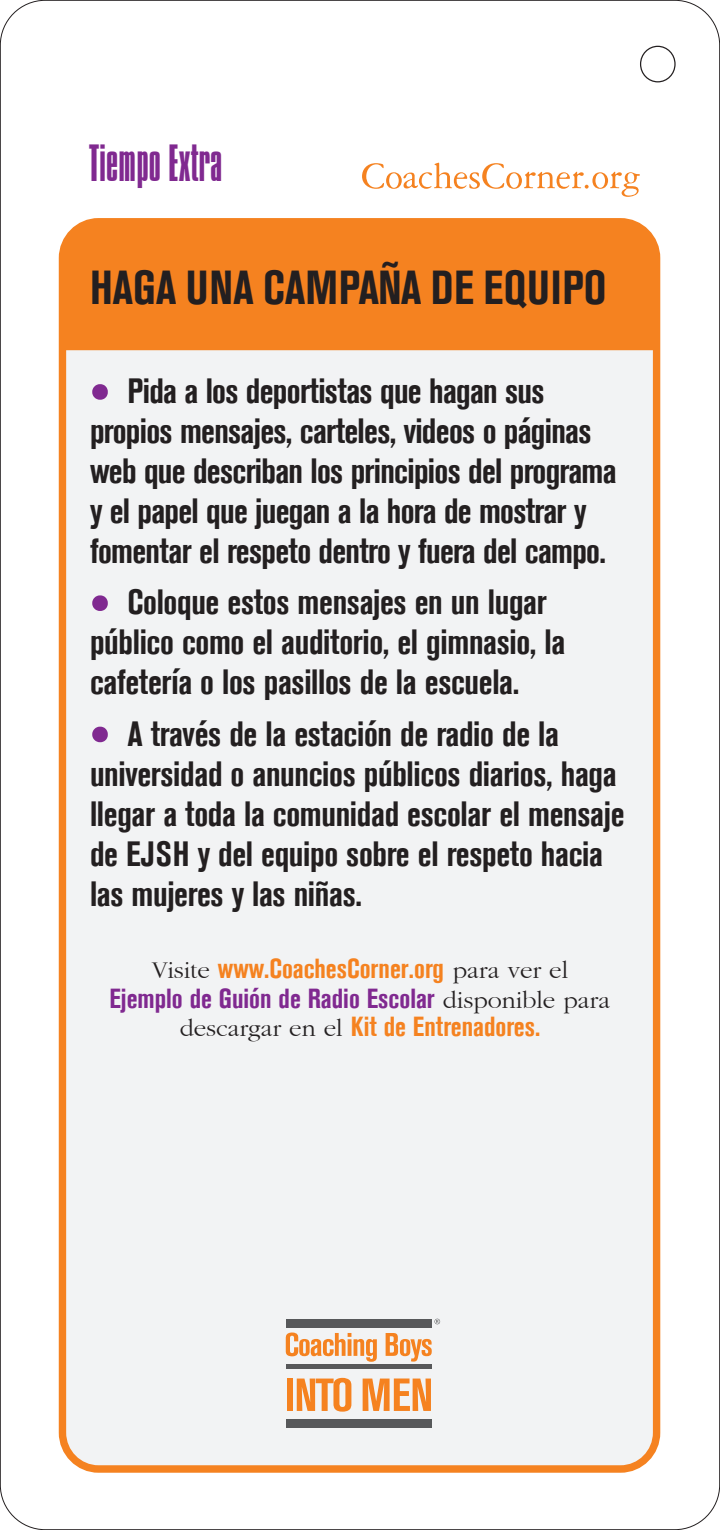
<style>
.page{position:relative;width:720px;height:1530px;background:#fff}
.page>*{position:absolute;margin:0;border:0;box-sizing:border-box;transform-origin:0 0}
.t1{font:700 condensed 47.5px "Akzidenz Grotesk BE";letter-spacing:-.005em;color:#231f20}
.t2{font:300 45px "Compacta BT";color:#802990}
.t3{font:700 condensed 35px/40px "Akzidenz Grotesk BE";letter-spacing:-.01em;color:#231f20}
.t4{font:700 condensed 27.5px "Akzidenz Grotesk BE";color:#f58220}
.t5{font:300 25px/30px "ITC Garamond";color:#231f20;text-align:center}
.s1{font-size:60px;color:#802990}
.s2{font-family:"Akzidenz Grotesk BE";font-weight:700;font-stretch:condensed;font-size:27.5px;color:#f58220}
.s3{font-family:"Akzidenz Grotesk BE";font-weight:700;font-stretch:condensed;font-size:27.5px;color:#802990}
.s4{font-family:"ITC Garamond";font-weight:300;font-stretch:normal;font-size:25px;color:#231f20}
</style>
<div class="page">
<div style="left:62px;top:222px;width:595px;height:1247px;background:#f2f3f4;border-radius:36px"></div>
<div style="left:59px;top:218px;width:601px;height:1255px;border:7px solid #f58220;border-radius:36px"></div>
<div style="left:62px;top:222px;width:595px;height:128px;background:#f58220"></div>
<svg style="left:362px;top:163px;width:278px;height:34px"></svg>
<svg style="left:286px;top:1333px;width:91px;height:29px"></svg>
<svg style="left:386px;top:1333px;width:46px;height:29px"></svg>
<div style="left:287px;top:1379px;width:6px;height:32px;background:#f58220"></div>
<svg style="left:297px;top:1378px;width:54px;height:34px"></svg>
<svg style="left:363px;top:1379px;width:68px;height:32px"></svg>
<hr style="left:286px;top:1365px;width:145px;height:4px;background:#57585a">
<div style="left:286px;top:1420px;width:145px;height:8px;background:#57585a"></div>
<div style="left:286px;top:1319px;width:145px;height:8px;background:#57585a"></div>
<svg style="left:435px;top:1319px;width:5px;height:5px"></svg>
<div style="left:640px;top:46px;width:36px;height:36px;border:1px solid #231f20;border-radius:50%"></div>
<p class="t2" style="left:89px;top:137px;width:135px">Tiempo Extra</p>
<h1 class="t1" style="left:90px;top:261px;width:518px">HAGA UNA CAMPAÑA DE EQUIPO</h1>
<p class="t3" style="left:90px;top:371px;width:528px"><span class="s1">•</span> Pida a los deportistas que hagan sus propios mensajes, carteles, videos o páginas web que describan los principios del programa y el papel que juegan a la hora de mostrar y fomentar el respeto dentro y fuera del campo.</p>
<p class="t3" style="left:90px;top:583px;width:477px"><span class="s1">•</span> Coloque estos mensajes en un lugar público como el auditorio, el gimnasio, la cafetería o los pasillos de la escuela.</p>
<p class="t3" style="left:90px;top:714px;width:536px"><span class="s1">•</span> A través de la estación de radio de la universidad o anuncios públicos diarios, haga llegar a toda la comunidad escolar el mensaje de EJSH y del equipo sobre el respeto hacia las mujeres y las niñas.</p>
<p class="t5" style="left:110px;top:956px;width:502px">Visite <span class="s2">www.CoachesCorner.org</span> para ver el<br><span class="s3">Ejemplo de Guión de Radio Escolar</span> disponible para</p>
<p class="t4" style="left:180px;top:1010px;width:362px"><span class="s4">descargar en el</span> Kit de Entrenadores.</p>
</div>
